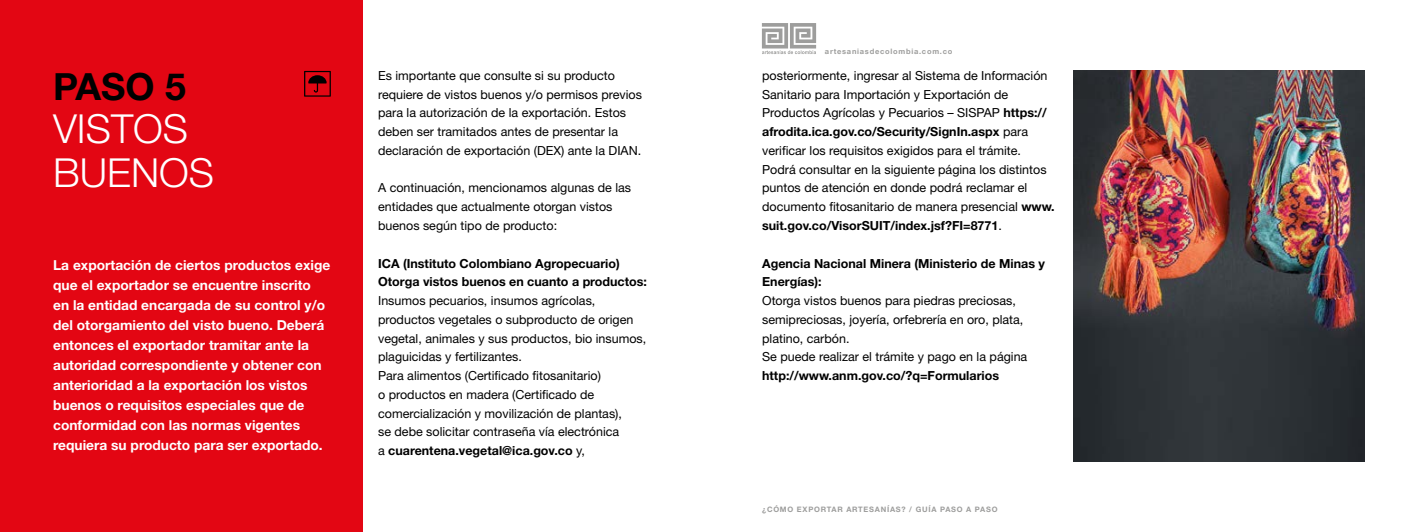
<style>
.page{position:relative;width:1418px;height:532px;background:#fff}
.page>*{position:absolute;margin:0;border:0;box-sizing:border-box;transform-origin:0 0}
.t1{font:300 40px/43.8px "Helvetica Neue LT Std";color:#fff}
.t2{font:700 37.5px "Helvetica Neue LT Std";color:#000}
.t3{font:700 13.75px/20px "Helvetica Neue LT Std";color:#fff}
.t4{font:12.5px/18.8px "Helvetica Neue LT Std";color:#000}
.t5{font:700 12.5px/18.8px "Helvetica Neue LT Std";color:#000}
.t6{font:700 7.5px "Helvetica Neue LT Std";letter-spacing:.1em;color:#9d9d9c}
.s1{font-weight:700}
</style>
<div class="page">
<svg style="left:762px;top:23px;width:54px;height:31px"></svg>
<div style="left:0;top:0;width:362px;height:531px;background:#e30613"></div>
<svg style="left:304px;top:71px;width:27px;height:26px"></svg>
<img style="left:1073px;top:71px;width:291px;height:390px">
<h2 class="t2" style="left:53px;top:63px;width:134px">PASO 5</h2>
<h1 class="t1" style="left:53px;top:106px;width:162px">VISTOS<br>BUENOS</h1>
<p class="t3" style="left:53px;top:254px;width:279px">La exportación de ciertos productos exige que el exportador se encuentre inscrito en la entidad encargada de su control y/o del otorgamiento del visto bueno. Deberá entonces el exportador tramitar ante la autoridad correspondiente y obtener con anterioridad a la exportación los vistos buenos o requisitos especiales que de conformidad con las normas vigentes requiera su producto para ser exportado.</p>
<p class="t4" style="left:378px;top:66px;width:265px">Es importante que consulte si su producto requiere de vistos buenos y/o permisos previos para la autorización de la exportación. Estos deben ser tramitados antes de presentar la declaración de exportación (DEX) ante la DIAN.</p>
<p class="t4" style="left:378px;top:178px;width:254px">A continuación, mencionamos algunas de las entidades que actualmente otorgan vistos buenos según tipo de producto:</p>
<p class="t5" style="left:378px;top:253px;width:270px">ICA (Instituto Colombiano Agropecuario)<br>Otorga vistos buenos en cuanto a productos:</p>
<p class="t4" style="left:378px;top:291px;width:270px">Insumos pecuarios, insumos agrícolas, productos vegetales o subproducto de origen vegetal, animales y sus productos, bio insumos, plaguicidas y fertilizantes.<br>Para alimentos (Certificado fitosanitario)<br>o productos en madera (Certificado de comercialización y movilización de plantas),<br>se debe solicitar contraseña vía electrónica<br>a <span class="s1">cuarentena.vegetal@ica.gov.co</span> y,</p>
<p class="t6" style="left:825px;top:47px;width:129px">artesaniasdecolombia.com.co</p>
<p class="t4" style="left:762px;top:66px;width:294px">posteriormente, ingresar al Sistema de Información Sanitario para Importación y Exportación de Productos Agrícolas y Pecuarios – SISPAP <span class="s1">https:// afrodita.ica.gov.co/Security/SignIn.aspx</span> para verificar los requisitos exigidos para el trámite.<br>Podrá consultar en la siguiente página los distintos puntos de atención en donde podrá reclamar el documento fitosanitario de manera presencial <span class="s1">www. suit.gov.co/VisorSUIT/index.jsf?FI=8771</span>.</p>
<p class="t5" style="left:762px;top:253px;width:284px">Agencia Nacional Minera (Ministerio de Minas y<br>Energías):</p>
<p class="t4" style="left:762px;top:291px;width:267px">Otorga vistos buenos para piedras preciosas, semipreciosas, joyería, orfebrería en oro, plata, platino, carbón.<br>Se puede realizar el trámite y pago en la página</p>
<p class="t5" style="left:762px;top:366px;width:238px">http://www.anm.gov.co/?q=Formularios</p>
<p class="t6" style="left:762px;top:504px;width:237px">¿CÓMO EXPORTAR ARTESANÍAS? / GUÍA PASO A PASO</p>
</div>
